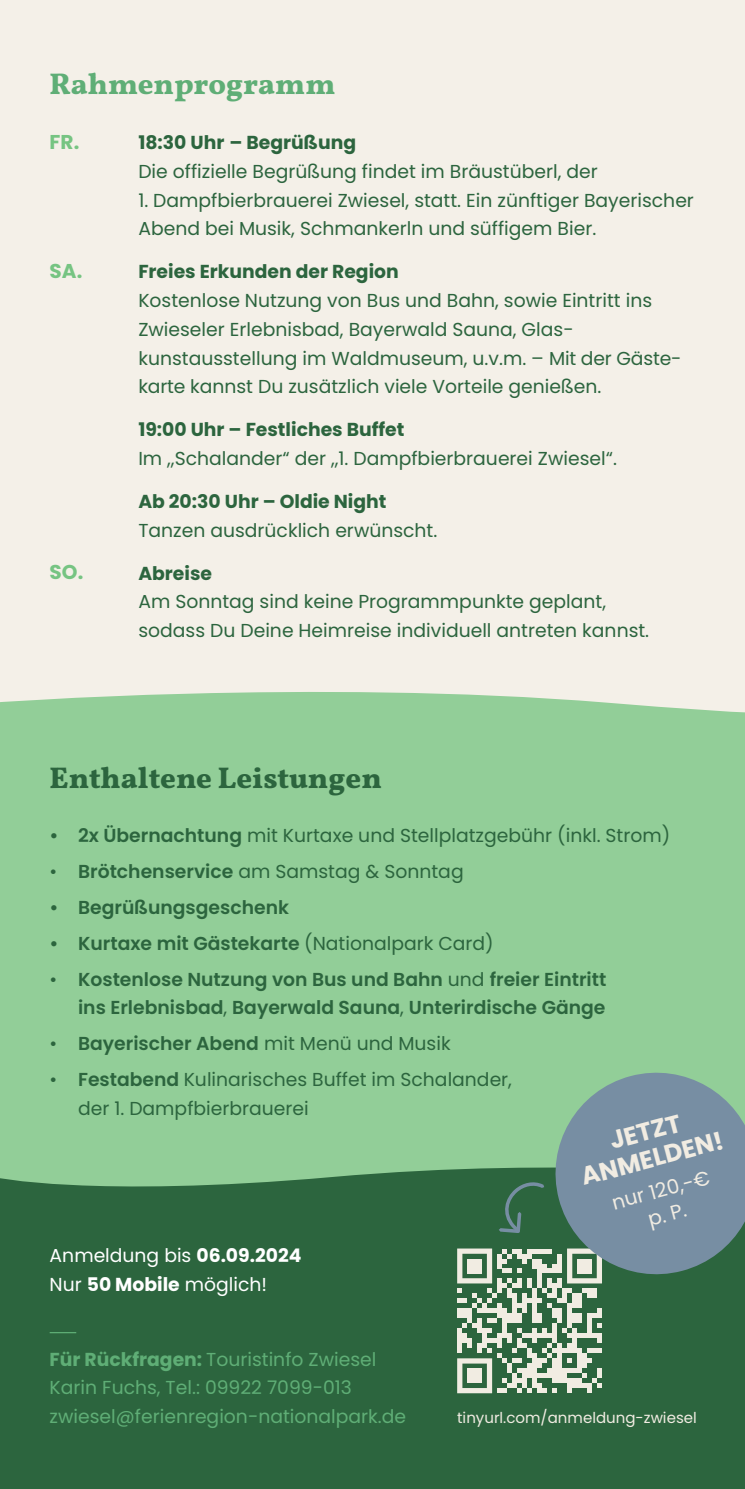
<style>
.page{position:relative;width:745px;height:1489px;background:#fff}
.page>*{position:absolute;margin:0;border:0;box-sizing:border-box;transform-origin:0 0}
.t1{font:800 30px "Vollkorn";color:#2c653e}
.t2{font:800 30px "Vollkorn";color:#5fae76}
.t3{font:700 25px/27.5px "Poppins";color:#f1ece2;text-align:center}
.t4{font:20px/25px "Poppins";color:#f1ece2;text-align:center}
.t5{font:700 20px "Poppins";color:#76c482}
.t6{font:18.75px/28.8px "Poppins";color:#2c653e}
.t7{font:600 18.75px/28.8px "Poppins";color:#2c653e;text-align:right}
.t8{font:18.75px/28.8px "Poppins";color:#5fae76}
.t9{font:700 18.75px "Poppins";color:#2c653e}
.t10{font:18.75px/28.8px "Poppins";color:#fff}
.t11{font:15px "Poppins";color:#f1ece2}
.s1{font-weight:600}
.s2{font-weight:400}
.s3{font-weight:700}
</style>
<div class="page">
<div style="left:0;top:594px;width:744px;height:819px;background:#92ce98"></div>
<div style="left:0;top:1167px;width:744px;height:321px;background:#2c653e"></div>
<div style="left:0;top:0;width:744px;height:713px;background:#f4f0e8"></div>
<hr style="left:50px;top:1331px;width:26px;height:2px;background:#5fae76">
<svg style="left:457px;top:1248px;width:144px;height:145px"></svg>
<div style="left:467px;top:1258px;width:15px;height:15px;background:#f1ece2"></div>
<div style="left:467px;top:1368px;width:15px;height:15px;background:#f1ece2"></div>
<svg style="left:544px;top:1072px;width:200px;height:212px;fill:#778ea3"></svg>
<svg style="left:497px;top:1180px;width:48px;height:53px"></svg>
<h1 class="t2" style="left:50px;top:62px;width:287px">Rahmenprogramm</h1>
<p class="t5" style="left:50px;top:130px;width:31px">FR.</p>
<p class="t5" style="left:50px;top:259px;width:34px">SA.</p>
<p class="t5" style="left:50px;top:560px;width:35px">SO.</p>
<p class="t9" style="left:138px;top:132px;width:219px">18:30 Uhr – Begrüßung</p>
<p class="t6" style="left:138px;top:157px;width:460px">Die offizielle Begrüßung findet im Bräustüberl, der</p>
<p class="t6" style="left:138px;top:186px;width:556px">1. Dampfbierbrauerei Zwiesel, statt. Ein zünftiger Bayerischer<br>Abend bei Musik, Schmankerln und süffigem Bier.</p>
<p class="t9" style="left:138px;top:261px;width:262px">Freies Erkunden der Region</p>
<p class="t6" style="left:138px;top:286px;width:544px">Kostenlose Nutzung von Bus und Bahn, sowie Eintritt ins Zwieseler Erlebnisbad, Bayerwald Sauna, Glas&shy;kunstausstellung im Waldmuseum, u.v.m. – Mit der Gäste&shy;karte kannst Du zusätzlich viele Vorteile genießen.</p>
<p class="t9" style="left:138px;top:419px;width:267px">19:00 Uhr – Festliches Buffet</p>
<p class="t6" style="left:138px;top:444px;width:480px">Im „Schalander“ der „1. Dampfbierbrauerei Zwiesel“.</p>
<p class="t9" style="left:138px;top:490px;width:249px">Ab 20:30 Uhr – Oldie Night</p>
<p class="t6" style="left:138px;top:516px;width:300px">Tanzen ausdrücklich erwünscht.</p>
<p class="t9" style="left:138px;top:562px;width:75px">Abreise</p>
<p class="t6" style="left:138px;top:587px;width:512px">Am Sonntag sind keine Programmpunkte geplant, sodass Du Deine Heimreise individuell antreten kannst.</p>
<h1 class="t1" style="left:50px;top:755px;width:333px">Enthaltene Leistungen</h1>
<p class="t6" style="left:50px;top:821px;width:621px"><span class="s1">• 2x Übernachtung</span> mit Kurtaxe und Stellplatzgebühr (inkl. Strom)</p>
<p class="t6" style="left:50px;top:857px;width:415px">• <span class="s1">Brötchenservice</span> am Samstag &amp; Sonntag</p>
<p class="t7" style="left:50px;top:893px;width:241px">• Begrüßungsgeschenk</p>
<p class="t7" style="left:50px;top:928px;width:445px">• Kurtaxe mit Gästekarte <span class="s2">(Nationalpark Card)</span></p>
<p class="t7" style="left:50px;top:964px;width:558px"><span class="s2">•</span> Kostenlose Nutzung von Bus und Bahn <span class="s2">und</span> freier Eintritt ins Erlebnisbad<span class="s2">,</span> Bayerwald Sauna<span class="s2">,</span> Unterirdische Gänge</p>
<p class="t6" style="left:50px;top:1029px;width:402px">• <span class="s1">Bayerischer Abend</span> mit Menü und Musik</p>
<p class="t6" style="left:78px;top:1065px;width:435px;text-indent:-28px">• <span class="s1">Festabend</span> Kulinarisches Buffet im Schalander, der 1. Dampfbierbrauerei</p>
<h2 class="t3" style="left:570px;top:1137px;width:147px;rotate:-15deg">JETZT<br>ANMELDEN!</h2>
<p class="t4" style="left:608px;top:1190px;width:102px;rotate:-15deg">nur 120,-€ p. P.</p>
<p class="t10" style="left:50px;top:1241px;width:253px">Anmeldung bis <span class="s3">06.09.2024<br></span>Nur <span class="s3">50 Mobile</span> möglich!</p>
<p class="t8" style="left:50px;top:1344px;width:358px"><span class="s3">Für Rückfragen:</span> Touristinfo Zwiesel<br>Karin Fuchs, Tel.: 09922 7099-013 zwiesel@ferienregion-nationalpark.de</p>
<p class="t11" style="left:457px;top:1409px;width:241px">tinyurl.com/anmeldung-zwiesel</p>
</div>
